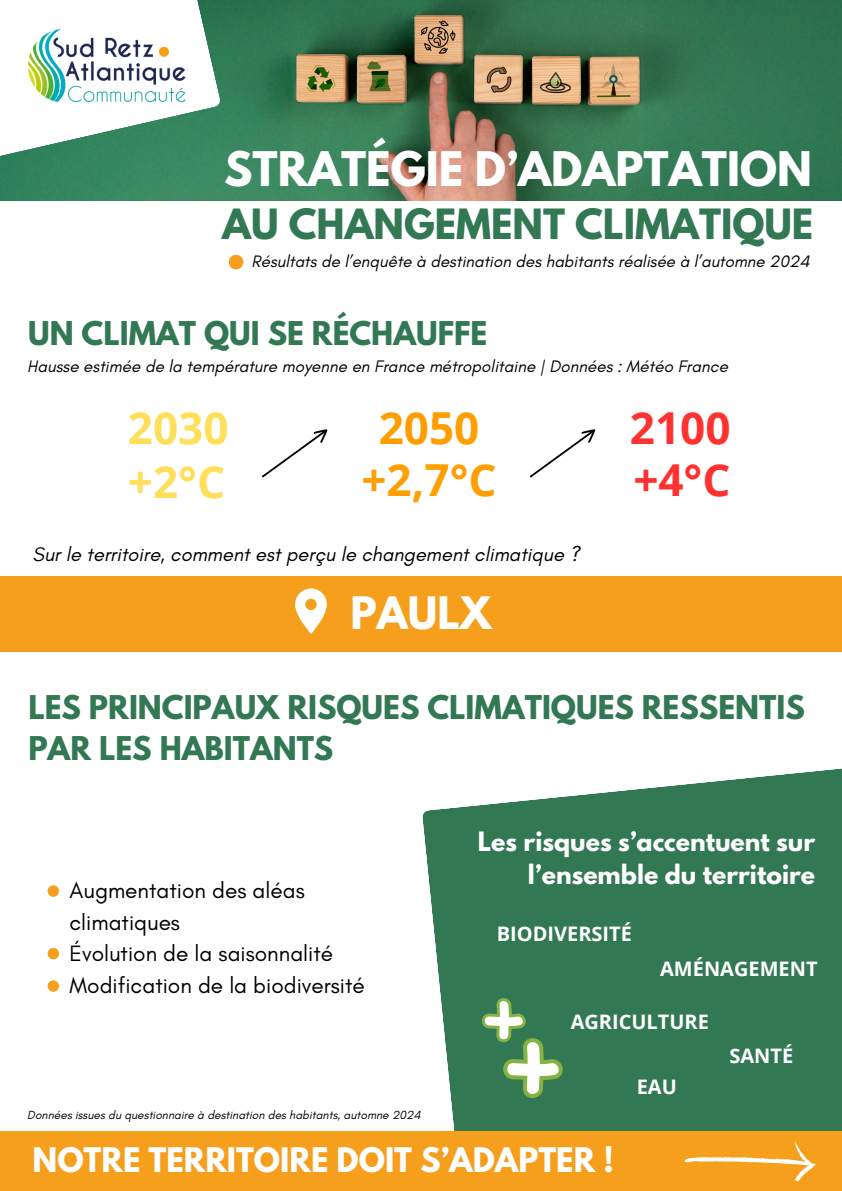
<style>
.page{position:relative;width:842px;height:1191px;background:#fff}
.page>*{position:absolute;margin:0;border:0;box-sizing:border-box;transform-origin:0 0}
.t1{font:700 44.1px "Open Sans";color:#ff9e00}
.t2{font:700 44.1px "Open Sans";color:#ffde59}
.t3{font:700 44.1px "Open Sans";color:#ff3131}
.t4{font:700 42.2px "League Spartan";color:#fff}
.t5{font:700 39.6px "League Spartan";color:#fff}
.t6{font:700 36.9px "League Spartan";color:#327853}
.t7{font:700 30px "League Spartan";color:#fff}
.t8{font:700 29px/40.5px "League Spartan";color:#327853}
.t9{font:700 23.6px/33px "League Spartan";color:#fff;text-align:right}
.t10{font:22.6px/31.5px "Glacial Indifference";color:#000}
.t11{font:italic 20px "Glacial Indifference";color:#000}
.t12{font:700 20px "Open Sans";color:#fff}
.t13{font:italic 17px "Glacial Indifference";color:#000}
.t14{font:italic 16.9px "Glacial Indifference";color:#000}
.t15{font:italic 12px "Glacial Indifference";color:#000}
</style>
<div class="page">
<div style="left:0;top:576px;width:842px;height:75px;background:#f69f1d"></div>
<img style="left:0;top:0;width:842px;height:200px">
<svg style="left:262px;top:429px;width:66px;height:49px"></svg>
<svg style="left:529px;top:429px;width:67px;height:49px"></svg>
<svg style="left:0;top:0;width:220px;height:174px"></svg>
<img style="left:28px;top:30px;width:172px;height:77px">
<div style="left:229px;top:255px;width:14px;height:14px;background:#f69f1d;border-radius:50%"></div>
<svg style="left:422px;top:768px;width:420px;height:363px;background:#488766"></svg>
<div style="left:0;top:1131px;width:842px;height:59px;background:#f69f1d"></div>
<svg style="left:684px;top:1142px;width:132px;height:39px"></svg>
<svg style="left:295px;top:588px;width:32px;height:46px"></svg>
<svg style="left:482px;top:997px;width:81px;height:100px"></svg>
<div style="left:48px;top:885px;width:11px;height:11px;background:#f69f1d;border-radius:50%"></div>
<div style="left:48px;top:947px;width:11px;height:12px;background:#f69f1d;border-radius:50%"></div>
<div style="left:48px;top:980px;width:11px;height:11px;background:#f69f1d;border-radius:50%"></div>
<p class="t4" style="left:224px;top:148px;width:589px">STRATÉGIE D’ADAPTATION</p>
<p class="t6" style="left:222px;top:206px;width:593px">AU CHANGEMENT CLIMATIQUE</p>
<p class="t14" style="left:252px;top:251px;width:560px">Résultats de l’enquête à destination des habitants réalisée à l’automne 2024</p>
<p class="t8" style="left:28px;top:316px;width:461px">UN CLIMAT QUI SE RÉCHAUFFE</p>
<p class="t13" style="left:27px;top:355px;width:702px">Hausse estimée de la température moyenne en France métropolitaine | Données : Météo France</p>
<p class="t2" style="left:128px;top:397px;width:102px">2030</p>
<h1 class="t2" style="left:128px;top:451px;width:99px">+2°C</h1>
<h1 class="t1" style="left:379px;top:397px;width:102px">2050</h1>
<h2 class="t1" style="left:361px;top:448px;width:137px">+2,7°C</h2>
<h6 class="t11" style="left:33px;top:541px;width:548px">Sur le territoire, comment est perçu le changement climatique ?</h6>
<p class="t5" style="left:350px;top:593px;width:142px">PAULX</p>
<h2 class="t3" style="left:630px;top:396px;width:102px">2100</h2>
<p class="t3" style="left:633px;top:449px;width:99px">+4°C</p>
<h2 class="t8" style="left:28px;top:691px;width:778px">LES PRINCIPAUX RISQUES CLIMATIQUES RESSENTIS<br>PAR LES HABITANTS</h2>
<h1 class="t10" style="left:70px;top:874px;width:237px">Augmentation des aléas climatiques</h1>
<p class="t10" style="left:70px;top:937px;width:265px">Évolution de la saisonnalité</p>
<h3 class="t10" style="left:70px;top:968px;width:297px">Modification de la biodiversité</h3>
<p class="t9" style="left:478px;top:828px;width:339px">Les risques s’accentuent sur l’ensemble du territoire</p>
<h1 class="t12" style="left:497px;top:919px;width:137px">BIODIVERSITÉ</h1>
<h6 class="t12" style="left:660px;top:954px;width:159px">AMÉNAGEMENT</h6>
<h4 class="t12" style="left:571px;top:1007px;width:140px">AGRICULTURE</h4>
<h3 class="t12" style="left:637px;top:1072px;width:42px">EAU</h3>
<h6 class="t12" style="left:729px;top:1041px;width:65px">SANTÉ</h6>
<h1 class="t15" style="left:27px;top:1107px;width:395px">Données issues du questionnaire à destination des habitants, automne 2024</h1>
<p class="t7" style="left:33px;top:1144px;width:583px">NOTRE TERRITOIRE DOIT S’ADAPTER !</p>
</div>
